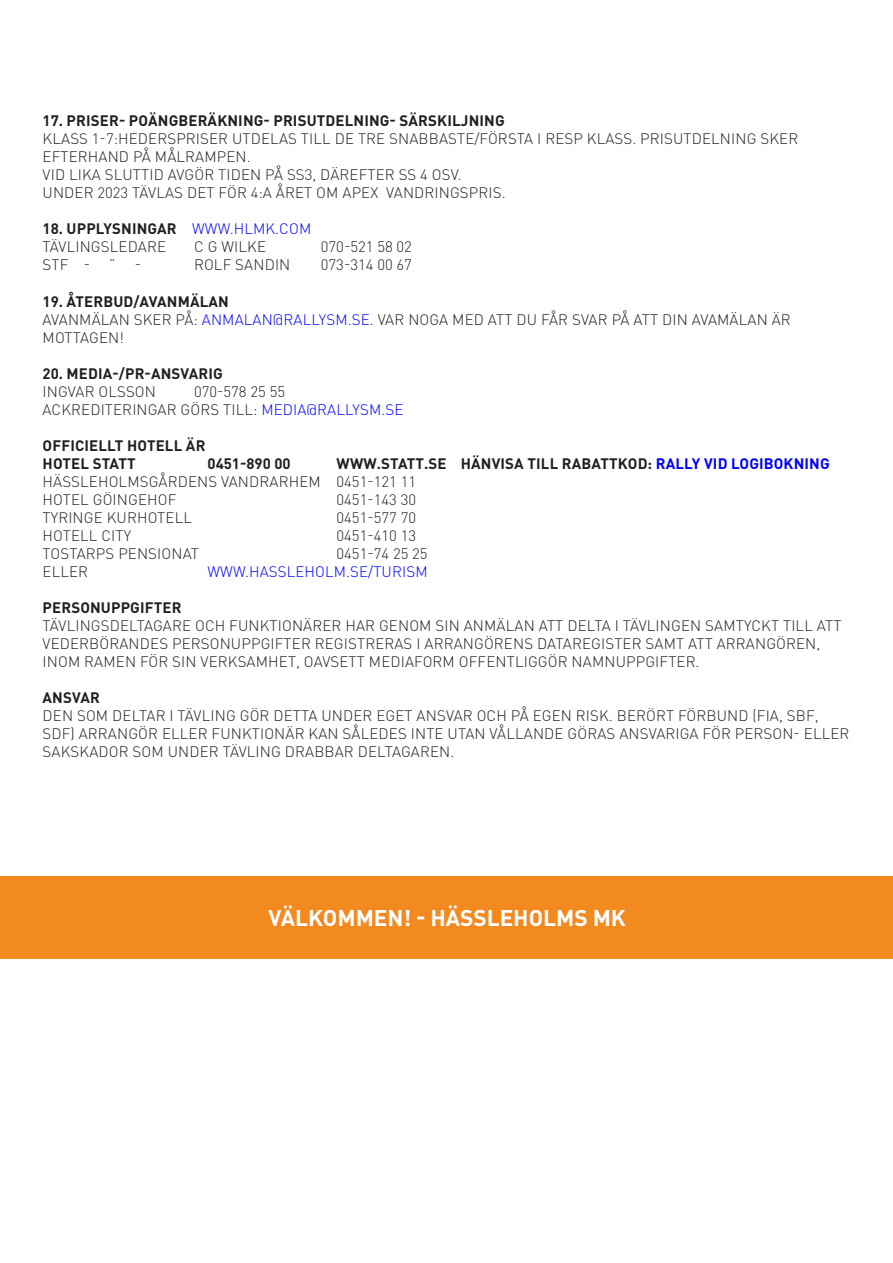
<style>
.page{position:relative;width:893px;height:1263px;background:#fff}
.page>*{position:absolute;margin:0;border:0;box-sizing:border-box;transform-origin:0 0}
.t1{font:700 22.5px "DIN Pro";color:#fff}
.t2{font:300 15px/18px "DIN Pro";letter-spacing:.01em;color:#231f20}
.t3{font:700 15px "DIN Pro";letter-spacing:.01em;color:#231f20}
.t4{font:300 15px "DIN Pro";letter-spacing:.01em;color:#00f}
.s1{font-weight:300;color:#00f}
.s2{color:#00f}
</style>
<div class="page">
<div style="left:0;top:876px;width:893px;height:83px;background:#f28a20"></div>
<p class="t3" style="left:43px;top:111px;width:464px">17. PRISER- POÄNGBERÄKNING- PRISUTDELNING- SÄRSKILJNING</p>
<p class="t2" style="left:43px;top:129px;width:757px">KLASS 1-7:HEDERSPRISER UTDELAS TILL DE TRE SNABBASTE/FÖRSTA I RESP KLASS. PRISUTDELNING SKER<br>EFTERHAND PÅ MÅLRAMPEN.</p>
<p class="t2" style="left:43px;top:165px;width:421px">VID LIKA SLUTTID AVGÖR TIDEN PÅ SS3, DÄREFTER SS 4 OSV.</p>
<p class="t2" style="left:43px;top:183px;width:465px">UNDER 2023 TÄVLAS DET FÖR 4:A ÅRET OM APEX VANDRINGSPRIS.</p>
<p class="t3" style="left:43px;top:219px;width:270px">18. UPPLYSNINGAR <span class="s1">WWW.HLMK.COM</span></p>
<p class="t2" style="left:43px;top:237px;width:125px">TÄVLINGSLEDARE</p>
<p class="t2" style="left:194px;top:237px;width:73px">C G WILKE</p>
<p class="t2" style="left:321px;top:237px;width:93px">070-521 58 02</p>
<p class="t2" style="left:43px;top:255px;width:49px">STF -</p>
<p class="t2" style="left:109px;top:255px;width:8px">”</p>
<p class="t2" style="left:135px;top:255px;width:8px">-</p>
<p class="t2" style="left:194px;top:255px;width:98px">ROLF SANDIN</p>
<p class="t2" style="left:321px;top:255px;width:93px">073-314 00 67</p>
<p class="t3" style="left:43px;top:291px;width:188px">19. ÅTERBUD/AVANMÄLAN</p>
<p class="t2" style="left:43px;top:309px;width:750px">AVANMÄLAN SKER PÅ: <span class="s2">ANMALAN@RALLYSM.SE</span>. VAR NOGA MED ATT DU FÅR SVAR PÅ ATT DIN AVAMÄLAN ÄR<br>MOTTAGEN!</p>
<p class="t3" style="left:43px;top:363px;width:182px">20. MEDIA-/PR-ANSVARIG</p>
<p class="t2" style="left:43px;top:381px;width:115px">INGVAR OLSSON</p>
<p class="t2" style="left:194px;top:381px;width:93px">070-578 25 55</p>
<p class="t2" style="left:43px;top:399px;width:362px">ACKREDITERINGAR GÖRS TILL: <span class="s2">MEDIA@RALLYSM.SE</span></p>
<p class="t3" style="left:43px;top:435px;width:164px">OFFICIELLT HOTELL ÄR</p>
<p class="t3" style="left:43px;top:453px;width:95px">HOTEL STATT</p>
<p class="t3" style="left:208px;top:453px;width:85px">0451-890 00</p>
<p class="t3" style="left:337px;top:453px;width:495px">WWW.STATT.SE HÄNVISA TILL RABATTKOD: <span class="s2">RALLY VID LOGIBOKNING</span></p>
<p class="t2" style="left:43px;top:471px;width:375px">HÄSSLEHOLMSGÅRDENS VANDRARHEM 0451-121 11</p>
<p class="t2" style="left:43px;top:489px;width:135px">HOTEL GÖINGEHOF</p>
<p class="t2" style="left:337px;top:489px;width:81px">0451-143 30</p>
<p class="t2" style="left:43px;top:507px;width:151px">TYRINGE KURHOTELL</p>
<p class="t2" style="left:337px;top:507px;width:81px">0451-577 70</p>
<p class="t2" style="left:43px;top:525px;width:90px">HOTELL CITY</p>
<p class="t2" style="left:337px;top:525px;width:81px">0451-410 13</p>
<p class="t2" style="left:43px;top:543px;width:158px">TOSTARPS PENSIONAT</p>
<p class="t2" style="left:337px;top:543px;width:93px">0451-74 25 25</p>
<p class="t2" style="left:43px;top:561px;width:47px">ELLER</p>
<p class="t4" style="left:208px;top:561px;width:222px">WWW.HASSLEHOLM.SE/TURISM</p>
<p class="t3" style="left:43px;top:597px;width:140px">PERSONUPPGIFTER</p>
<p class="t2" style="left:43px;top:615px;width:800px">TÄVLINGSDELTAGARE OCH FUNKTIONÄRER HAR GENOM SIN ANMÄLAN ATT DELTA I TÄVLINGEN SAMTYCKT TILL ATT<br>VEDERBÖRANDES PERSONUPPGIFTER REGISTRERAS I ARRANGÖRENS DATAREGISTER SAMT ATT ARRANGÖREN,<br>INOM RAMEN FÖR SIN VERKSAMHET, OAVSETT MEDIAFORM OFFENTLIGGÖR NAMNUPPGIFTER.</p>
<p class="t3" style="left:43px;top:687px;width:59px">ANSVAR</p>
<p class="t2" style="left:43px;top:705px;width:808px">DEN SOM DELTAR I TÄVLING GÖR DETTA UNDER EGET ANSVAR OCH PÅ EGEN RISK. BERÖRT FÖRBUND (FIA, SBF,<br>SDF) ARRANGÖR ELLER FUNKTIONÄR KAN SÅLEDES INTE UTAN VÅLLANDE GÖRAS ANSVARIGA FÖR PERSON- ELLER<br>SAKSKADOR SOM UNDER TÄVLING DRABBAR DELTAGAREN.</p>
<p class="t1" style="left:269px;top:902px;width:359px">VÄLKOMMEN! - HÄSSLEHOLMS MK</p>
</div>
